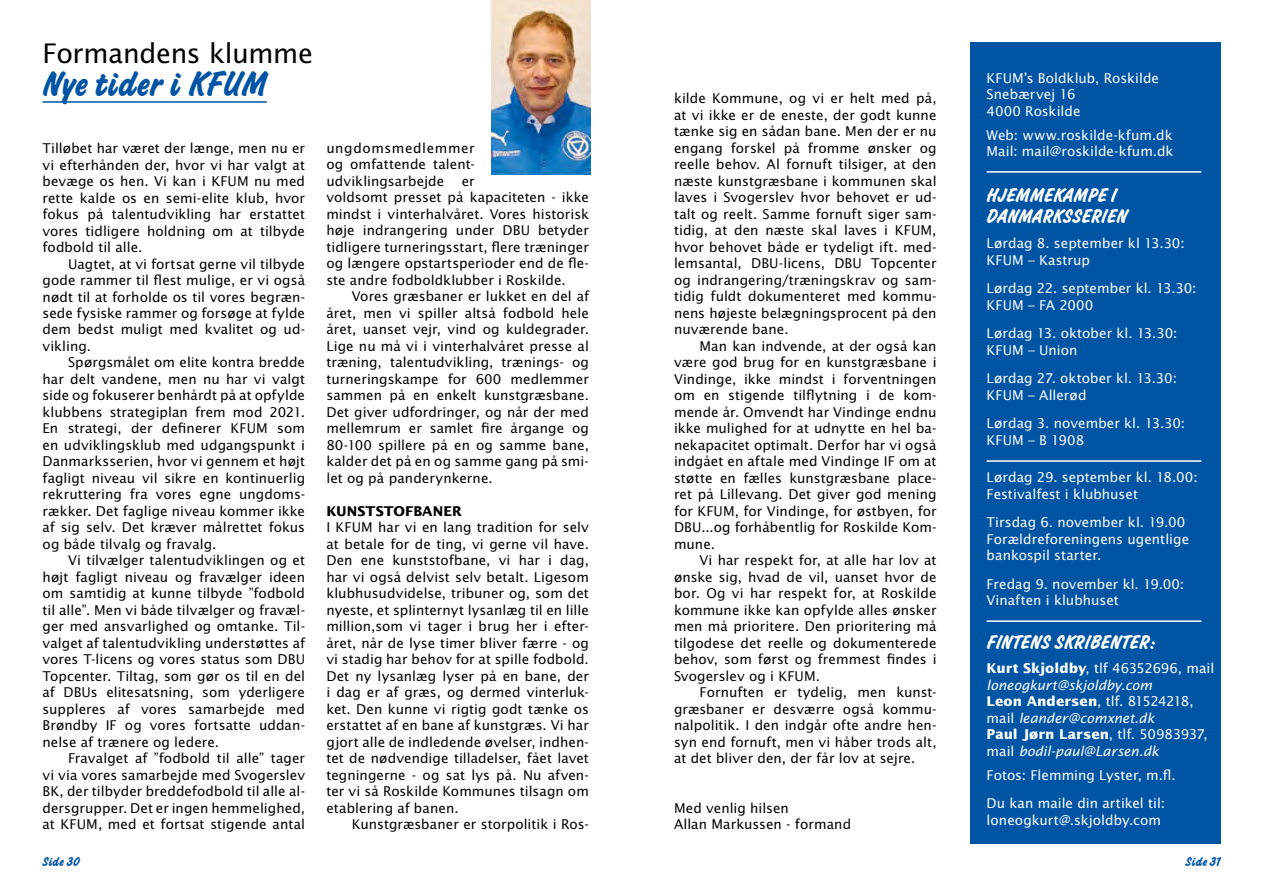
<style>
.page{position:relative;width:1263px;height:893px;background:#fff}
.page>*{position:absolute;margin:0;border:0;box-sizing:border-box;transform-origin:0 0}
.t1{font:37.5px "Challenge Bold Plain";color:#0054a4}
.t2{font:27px "Lucida Sans Std";letter-spacing:-.015em;color:#000}
.t3{font:21px/21px "Challenge Bold Plain";letter-spacing:.01em;color:#fff}
.t4{font:13.5px/16.5px "Lucida Sans Std";letter-spacing:.005em;color:#000;text-align:justify}
.t5{font:13.5px/16.5px "Lucida Sans Std";letter-spacing:.005em;color:#fff}
.t6{font:italic 13.5px/16.5px "Lucida Sans Std";letter-spacing:-.005em;color:#fff}
.t7{font:700 13.5px "Lucida Sans Std";color:#000}
.t8{font:13.5px "Challenge Bold Plain";letter-spacing:.015em;color:#0054a4}
.s1{font-weight:700;font-style:normal}
.s2{font-style:normal}
</style>
<div class="page">
<hr style="left:43px;top:101px;width:224px;height:2px;background:#0054a4">
<img style="left:492px;top:0;width:98px;height:174px">
<div style="left:969px;top:43px;width:251px;height:801px;background:#0054a4"></div>
<hr style="left:986px;top:171px;width:215px;height:2px;background:#fff">
<hr style="left:986px;top:460px;width:215px;height:2px;background:#fff">
<hr style="left:986px;top:620px;width:215px;height:2px;background:#fff">
<h2 class="t2" style="left:43px;top:38px;width:272px">Formandens klumme</h2>
<h1 class="t1" style="left:43px;top:61px;width:167px">NYE TIDER I KFUM</h1>
<p class="t5" style="left:986px;top:70px;width:174px">KFUM’s Boldklub, Roskilde<br>Snebærvej 16<br>4000 Roskilde</p>
<p class="t5" style="left:986px;top:127px;width:188px">Web: www.roskilde-kfum.dk<br>Mail: mail@roskilde-kfum.dk</p>
<p class="t4" style="left:674px;top:90px;width:264px">kilde Kommune, og vi er helt med på, at vi ikke er de eneste, der godt kunne tænke sig en sådan bane. Men der er nu engang forskel på fromme ønsker og reelle behov. Al fornuft tilsiger, at den næste kunstgræsbane i kommunen skal laves i Svogerslev hvor behovet er ud&shy;talt og reelt. Samme fornuft siger sam&shy;tidig, at den næste skal laves i KFUM, hvor behovet både er tydeligt ift. med&shy;lemsantal, DBU-licens, DBU Topcenter og indrangering/træningskrav og sam&shy;tidig fuldt dokumenteret med kommu&shy;nens højeste belægningsprocent på den nuværende bane.</p>
<p class="t4" style="left:674px;top:338px;width:264px;text-indent:26px">Man kan indvende, at der også kan være god brug for en kunstgræsbane i Vindinge, ikke mindst i forventningen om en stigende tilflytning i de kom&shy;mende år. Omvendt har Vindinge endnu ikke mulighed for at udnytte en hel ba&shy;nekapacitet optimalt. Derfor har vi også indgået en aftale med Vindinge IF om at støtte en fælles kunstgræsbane place&shy;ret på Lillevang. Det giver god mening for KFUM, for Vindinge, for østbyen, for DBU...og forhåbentlig for Roskilde Kom&shy;mune.</p>
<p class="t4" style="left:674px;top:552px;width:264px;text-indent:26px">Vi har respekt for, at alle har lov at ønske sig, hvad de vil, uanset hvor de bor. Og vi har respekt for, at Roskilde kommune ikke kan opfylde alles ønsker men må prioritere. Den prioritering må tilgodese det reelle og dokumenterede behov, som først og fremmest findes i Svogerslev og i KFUM.</p>
<p class="t4" style="left:674px;top:684px;width:264px;text-indent:26px">Fornuften er tydelig, men kunst&shy;græsbaner er desværre også kommu&shy;nalpolitik. I den indgår ofte andre hen&shy;syn end fornuft, men vi håber trods alt, at det bliver den, der får lov at sejre.</p>
<p class="t4" style="left:674px;top:800px;width:179px">Med venlig hilsen<br>Allan Markussen - formand</p>
<p class="t4" style="left:326px;top:140px;width:150px">ungdomsmedlemmer og omfattende talent&shy;udviklingsarbejde</p>
<p class="t4" style="left:43px;top:140px;width:264px">Tilløbet har været der længe, men nu er vi efterhånden der, hvor vi har valgt at bevæge os hen. Vi kan i KFUM nu med rette kalde os en semi-elite klub, hvor fokus på talentudvikling har erstattet vores tidligere holdning om at tilbyde fodbold til alle.</p>
<p class="t4" style="left:43px;top:256px;width:264px;text-indent:26px">Uagtet, at vi fortsat gerne vil tilbyde gode rammer til flest mulige, er vi også nødt til at forholde os til vores begræn&shy;sede fysiske rammer og forsøge at fylde dem bedst muligt med kvalitet og ud&shy;vikling.</p>
<p class="t4" style="left:43px;top:355px;width:264px;text-indent:26px">Spørgsmålet om elite kontra bredde har delt vandene, men nu har vi valgt side og fokuserer benhårdt på at opfylde klubbens strategiplan frem mod 2021.<br>En strategi, der definerer KFUM som en udviklingsklub med udgangspunkt i Danmarksserien, hvor vi gennem et højt fagligt niveau vil sikre en kontinuerlig rekruttering fra vores egne ungdoms&shy;rækker. Det faglige niveau kommer ikke af sig selv. Det kræver målrettet fokus og både tilvalg og fravalg.</p>
<p class="t4" style="left:43px;top:553px;width:264px;text-indent:26px">Vi tilvælger talentudviklingen og et højt fagligt niveau og fravælger ideen om samtidig at kunne tilbyde ”fodbold til alle”. Men vi både tilvælger og fravæl&shy;ger med ansvarlighed og omtanke. Til&shy;valget af talentudvikling understøttes af vores T-licens og vores status som DBU Topcenter. Tiltag, som gør os til en del af DBUs elitesatsning, som yderligere suppleres af vores samarbejde med Brøndby IF og vores fortsatte uddan&shy;nelse af trænere og ledere.</p>
<p class="t4" style="left:43px;top:751px;width:264px;text-indent:26px">Fravalget af ”fodbold til alle” tager vi via vores samarbejde med Svogerslev BK, der tilbyder breddefodbold til alle al&shy;dersgrupper. Det er ingen hemmelighed, at KFUM, med et fortsat stigende antal</p>
<p class="t4" style="left:326px;top:173px;width:264px;text-align:left;text-indent:135px">er<br>voldsomt presset på kapaciteten - ikke mindst i vinterhalvåret. Vores historisk høje indrangering under DBU betyder tidligere turneringsstart, flere træninger og længere opstartsperioder end de fle&shy;ste andre fodboldklubber i Roskilde.</p>
<p class="t4" style="left:326px;top:288px;width:264px;text-indent:26px">Vores græsbaner er lukket en del af året, men vi spiller altså fodbold hele året, uanset vejr, vind og kuldegrader.<br>Lige nu må vi i vinterhalvåret presse al træning, talentudvikling, trænings- og turneringskampe for 600 medlemmer sammen på en enkelt kunstgræsbane.<br>Det giver udfordringer, og når der med mellemrum er samlet fire årgange og 80-100 spillere på en og samme bane, kalder det på en og samme gang på smi&shy;let og på panderynkerne.</p>
<p class="t7" style="left:326px;top:503px;width:137px">KUNSTSTOFBANER</p>
<p class="t4" style="left:326px;top:519px;width:264px">I KFUM har vi en lang tradition for selv at betale for de ting, vi gerne vil have.<br>Den ene kunststofbane, vi har i dag, har vi også delvist selv betalt. Ligesom klubhusudvidelse, tribuner og, som det nyeste, et splinternyt lysanlæg til en lille million,som vi tager i brug her i efter&shy;året, når de lyse timer bliver færre - og vi stadig har behov for at spille fodbold.<br>Det ny lysanlæg lyser på en bane, der i dag er af græs, og dermed vinterluk&shy;ket. Den kunne vi rigtig godt tænke os erstattet af en bane af kunstgræs. Vi har gjort alle de indledende øvelser, indhen&shy;tet de nødvendige tilladelser, fået lavet tegningerne - og sat lys på. Nu afven&shy;ter vi så Roskilde Kommunes tilsagn om etablering af banen.</p>
<p class="t4" style="left:352px;top:816px;width:239px">Kunstgræsbaner er storpolitik i Ros-</p>
<h3 class="t3" style="left:986px;top:184px;width:142px">HJEMMEKAMPE I<br>DANMARKSS ERIEN</h3>
<p class="t5" style="left:986px;top:235px;width:200px">Lørdag 8. september kl 13.30:<br>KFUM – Kastrup</p>
<p class="t5" style="left:986px;top:280px;width:211px">Lørdag 22. september kl. 13.30:<br>KFUM – FA 2000</p>
<p class="t5" style="left:986px;top:325px;width:192px">Lørdag 13. oktober kl. 13.30:<br>KFUM – Union</p>
<p class="t5" style="left:986px;top:370px;width:192px">Lørdag 27. oktober kl. 13.30:<br>KFUM – Allerød</p>
<p class="t5" style="left:986px;top:415px;width:200px">Lørdag 3. november kl. 13.30:<br>KFUM – B 1908</p>
<p class="t5" style="left:986px;top:469px;width:213px">Lørdag 29. september kl. 18.00:<br>Festivalfest i klubhuset</p>
<p class="t5" style="left:986px;top:514px;width:204px">Tirsdag 6. november kl. 19.00<br>Forældreforeningens ugentlige bankospil starter.</p>
<p class="t5" style="left:986px;top:576px;width:199px">Fredag 9. november kl. 19.00:<br>Vinaften i klubhuset</p>
<h3 class="t3" style="left:986px;top:632px;width:171px">FINTENS SKRIBENTER :</h3>
<p class="t6" style="left:986px;top:660px;width:229px"><span class="s1">Kurt Skjoldby</span><span class="s2">, tlf 46352696, mail </span>loneogkurt@skjoldby.com<br><span class="s1">Leon Andersen</span><span class="s2">, tlf. 81524218, mail</span> leander@comxnet.dk<br><span class="s1">Paul Jørn Larsen</span><span class="s2">, tlf. 50983937, mail</span> bodil-paul@Larsen.dk</p>
<p class="t5" style="left:986px;top:761px;width:191px;line-height:28.5px">Fotos: Flemming Lyster, m.fl.<br>Du kan maile din artikel til:</p>
<p class="t5" style="left:986px;top:812px;width:176px">loneogkurt@.skjoldby.com</p>
<p class="t8" style="left:43px;top:853px;width:39px">SIDE 30</p>
<p class="t8" style="left:1185px;top:853px;width:36px">SIDE 31</p>
</div>
